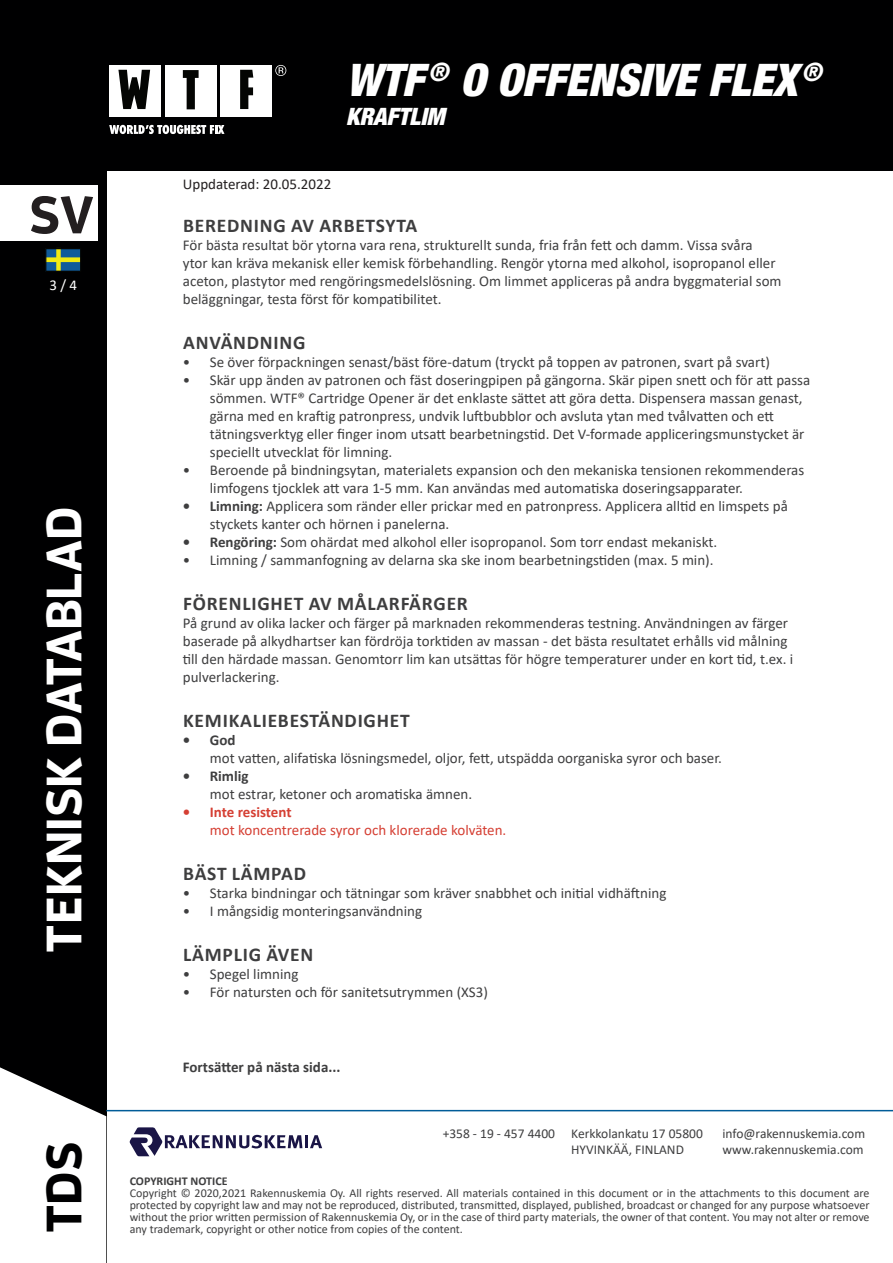
<style>
.page{position:relative;width:893px;height:1263px;background:#fff}
.page>*{position:absolute;margin:0;border:0;box-sizing:border-box;transform-origin:0 0}
.t1{font:700 52.5px "Enzo OT";color:#231f20}
.t2{font:700 49.5px "Enzo OT";color:#fff}
.t3{font:700 49.5px "Enzo OT";color:#000001}
.t4{font:italic 900 condensed 45px "Helvetica Neue LT Std";color:#fff}
.t5{font:italic 900 condensed 24px "Helvetica Neue LT Std";color:#fff}
.t6{font:700 19.5px "Calibri";letter-spacing:.04em;color:#3e3e3f}
.t7{font:15px/18px "Calibri";color:#3e3e3f}
.t8{font:15px "Calibri";color:#d53f33}
.t9{font:700 15px "Calibri";color:#3e3e3f}
.t10{font:15px "Calibri";color:#231f20}
.t11{font:700 15px "Calibri";letter-spacing:-.01em;color:#d53f33}
.t12{font:15px "Calibri";color:#fff}
.t13{font:13.5px/16.2px "Calibri";color:#3e3e3f}
.t14{font:12px/12px "Calibri";color:#3e3e3f;text-align:justify}
.t15{font:700 12px "Calibri";color:#3e3e3f}
.s1{font-weight:700}
</style>
<div class="page">
<div style="left:0;top:0;width:893px;height:170px;background:#000001"></div>
<div style="left:0;top:170px;width:106px;height:1093px;background:#000001"></div>
<svg style="left:0;top:1067px;width:106px;height:196px"></svg>
<div style="left:0;top:186px;width:98px;height:55px;background:#fff"></div>
<div style="left:165px;top:65px;width:51px;height:51px;background:#fff"></div>
<svg style="left:183px;top:70px;width:16px;height:39px"></svg>
<div style="left:109px;top:65px;width:52px;height:51px;background:#fff"></div>
<svg style="left:118px;top:70px;width:32px;height:39px"></svg>
<div style="left:220px;top:65px;width:52px;height:51px;background:#fff"></div>
<svg style="left:240px;top:70px;width:13px;height:39px"></svg>
<svg style="left:275px;top:65px;width:11px;height:11px"></svg>
<svg style="left:109px;top:125px;width:115px;height:9px"></svg>
<hr style="left:106px;top:1110px;width:787px;height:1px;background:#005c98">
<svg style="left:129px;top:1127px;width:193px;height:29px"></svg>
<svg style="left:45px;top:248px;width:36px;height:24px"></svg>
<h1 class="t1" style="left:29px;top:182px;width:66px">SV</h1>
<p class="t12" style="left:49px;top:275px;width:29px">3 / 4</p>
<h2 class="t2" style="left:33px;top:952px;width:448px;rotate:-90deg">TEKNISK DATABLAD</h2>
<h2 class="t3" style="left:33px;top:1233px;width:93px;rotate:-90deg">TDS</h2>
<h3 class="t4" style="left:346px;top:52px;width:477px">WTF <sup>®</sup> O OFFENSIVE FLEX <sup>®</sup></h3>
<h3 class="t5" style="left:346px;top:101px;width:100px">KRAFTLIM</h3>
<p class="t10" style="left:183px;top:173px;width:150px">Uppdaterad: 20.05.2022</p>
<h3 class="t6" style="left:183px;top:211px;width:235px">BEREDNING AV ARBETSYTA</h3>
<p class="t7" style="left:183px;top:235px;width:600px">För bästa resultat bör ytorna vara rena, strukturellt sunda, fria från fett och damm. Vissa svåra<br>ytor kan kräva mekanisk eller kemisk förbehandling. Rengör ytorna med alkohol, isopropanol eller aceton, plastytor med rengöringsmedelslösning. Om limmet appliceras på andra byggmaterial som beläggningar, testa först för kompatibilitet.</p>
<h3 class="t6" style="left:183px;top:328px;width:124px">ANVÄNDNING</h3>
<p class="t7" style="left:183px;top:352px;width:589px">• Se över förpackningen senast/bäst före-datum (tryckt på toppen av patronen, svart på svart)</p>
<p class="t7" style="left:210px;top:370px;width:602px;text-indent:-27px">• Skär upp änden av patronen och fäst doseringpipen på gängorna. Skär pipen snett och för att passa sömmen. WTF® Cartridge Opener är det enklaste sättet att göra detta. Dispensera massan genast, gärna med en kraftig patronpress, undvik luftbubblor och avsluta ytan med tvålvatten och ett tätningsverktyg eller finger inom utsatt bearbetningstid. Det V-formade appliceringsmunstycket är speciellt utvecklat för limning.</p>
<p class="t7" style="left:210px;top:460px;width:596px;text-indent:-27px">• Beroende på bindningsytan, materialets expansion och den mekaniska tensionen rekommenderas limfogens tjocklek att vara 1-5 mm. Kan användas med automatiska doseringsapparater.</p>
<p class="t7" style="left:210px;top:496px;width:579px;text-indent:-27px"><span class="s1">• Limning:</span> Applicera som ränder eller prickar med en patronpress. Applicera alltid en limspets på styckets kanter och hörnen i panelerna.</p>
<p class="t7" style="left:183px;top:532px;width:536px"><span class="s1">• Rengöring:</span> Som ohärdat med alkohol eller isopropanol. Som torr endast mekaniskt.</p>
<p class="t7" style="left:183px;top:550px;width:532px">• Limning / sammanfogning av delarna ska ske inom bearbetningstiden (max. 5 min).</p>
<h3 class="t6" style="left:183px;top:589px;width:286px">FÖRENLIGHET AV MÅLARFÄRGER</h3>
<p class="t7" style="left:183px;top:613px;width:612px">På grund av olika lacker och färger på marknaden rekommenderas testning. Användningen av färger baserade på alkydhartser kan fördröja torktiden av massan - det bästa resultatet erhålls vid målning till den härdade massan. Genomtorr lim kan utsättas för högre temperaturer under en kort tid, t.ex. i pulverlackering.</p>
<h3 class="t6" style="left:183px;top:706px;width:228px">KEMIKALIEBESTÄNDIGHET</h3>
<p class="t9" style="left:183px;top:729px;width:54px">• God</p>
<p class="t7" style="left:210px;top:748px;width:514px">mot vatten, alifatiska lösningsmedel, oljor, fett, utspädda oorganiska syror och baser.</p>
<p class="t9" style="left:183px;top:765px;width:67px">• Rimlig</p>
<p class="t7" style="left:210px;top:784px;width:264px">mot estrar, ketoner och aromatiska ämnen.</p>
<p class="t11" style="left:183px;top:801px;width:110px">• Inte resistent</p>
<p class="t8" style="left:210px;top:819px;width:298px">mot koncentrerade syror och klorerade kolväten.</p>
<h3 class="t6" style="left:183px;top:859px;width:124px">BÄST LÄMPAD</h3>
<p class="t7" style="left:183px;top:883px;width:485px">• Starka bindningar och tätningar som kräver snabbhet och initial vidhäftning</p>
<p class="t7" style="left:183px;top:901px;width:241px">• I mångsidig monteringsanvändning</p>
<h3 class="t6" style="left:183px;top:940px;width:132px">LÄMPLIG ÄVEN</h3>
<p class="t7" style="left:183px;top:964px;width:117px">• Spegel limning</p>
<p class="t7" style="left:183px;top:982px;width:307px">• För natursten och för sanitetsutrymmen (XS3)</p>
<p class="t9" style="left:183px;top:1057px;width:159px">Fortsätter på nästa sida...</p>
<p class="t13" style="left:443px;top:1125px;width:114px">+358 - 19 - 457 4400</p>
<p class="t13" style="left:571px;top:1125px;width:133px">Kerkkolankatu 17 05800<br>HYVINKÄÄ, FINLAND</p>
<p class="t13" style="left:722px;top:1125px;width:144px">info@rakennuskemia.com www.rakennuskemia.com</p>
<p class="t15" style="left:130px;top:1173px;width:99px">COPYRIGHT NOTICE</p>
<p class="t14" style="left:130px;top:1187px;width:741px">Copyright © 2020,2021 Rakennuskemia Oy. All rights reserved. All materials contained in this document or in the attachments to this document are protected by copyright law and may not be reproduced, distributed, transmitted, displayed, published, broadcast or changed for any purpose whatsoever without the prior written permission of Rakennuskemia Oy, or in the case of third party materials, the owner of that content. You may not alter or remove any trademark, copyright or other notice from copies of the content.</p>
</div>
